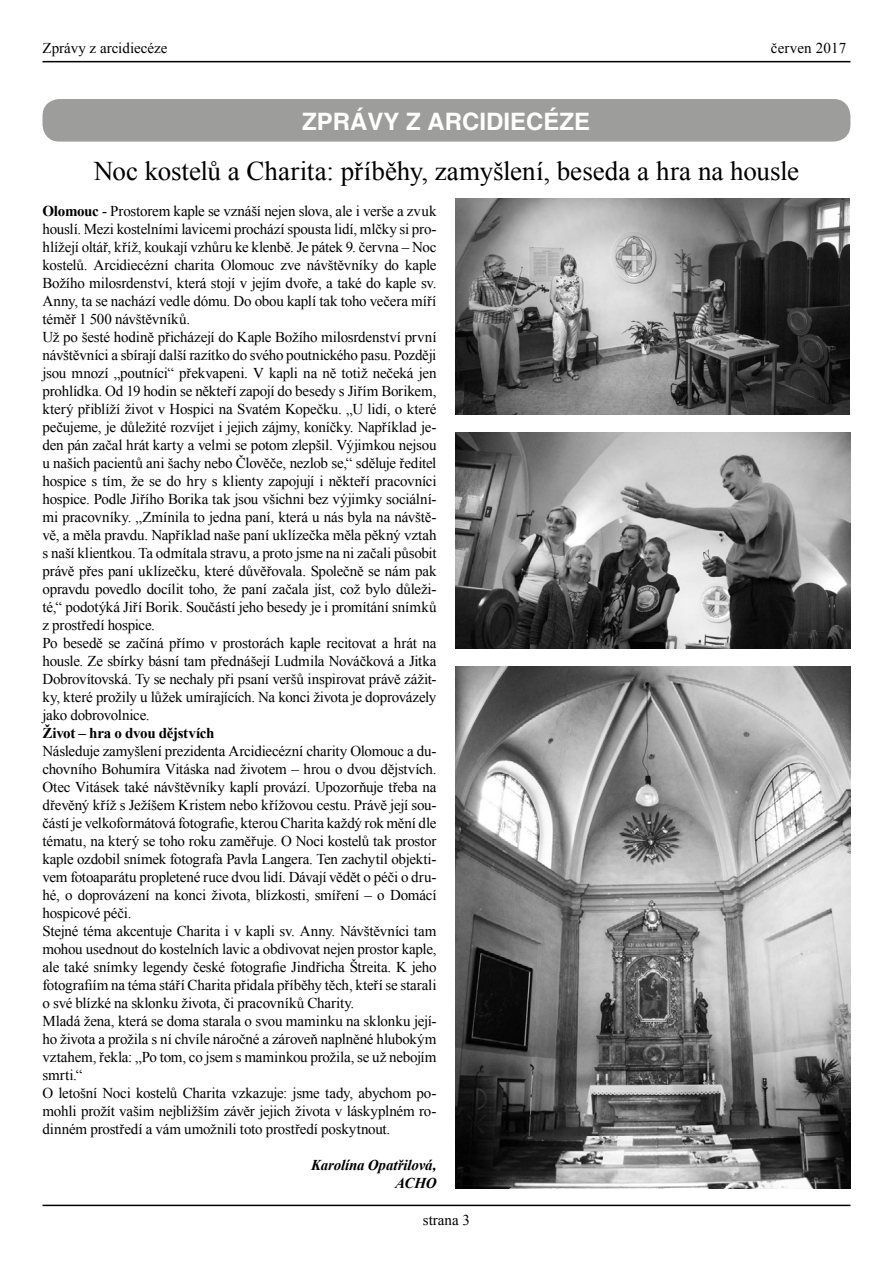
<style>
.page{position:relative;width:893px;height:1263px;background:#fff}
.page>*{position:absolute;margin:0;border:0;box-sizing:border-box;transform-origin:0 0}
.t1{font:27px "Times New Roman";color:#000}
.t2{font:700 24px "Helvetica";color:#fff}
.t3{font:15px/18px "Times New Roman";letter-spacing:-.015em;color:#000}
.t4{font:700 15px "Times New Roman";letter-spacing:-.02em;color:#000}
.t5{font:italic 700 15px/18px "Times New Roman";letter-spacing:-.01em;color:#000;text-align:right}
.t6{font:15px "Times New Roman";letter-spacing:.01em;color:#000}
.s1{font-weight:700}
</style>
<div class="page">
<hr style="left:43px;top:1205px;width:807px;height:1px;background:#000">
<hr style="left:43px;top:61px;width:807px;height:1px;background:#000">
<img style="left:455px;top:198px;width:395px;height:216px">
<div style="left:43px;top:99px;width:807px;height:43px;background:#9d9d9c;border-radius:17px"></div>
<img style="left:455px;top:433px;width:395px;height:215px">
<img style="left:455px;top:666px;width:395px;height:522px">
<p class="t3" style="left:43px;top:38px;width:126px">Zprávy z arcidiecéze</p>
<p class="t6" style="left:771px;top:37px;width:77px">červen 2017</p>
<h2 class="t2" style="left:302px;top:107px;width:290px">ZPRÁVY Z ARCIDIECÉZE</h2>
<h1 class="t1" style="left:94px;top:152px;width:707px">Noc kostelů a Charita: příběhy, zamyšlení, beseda a hra na housle</h1>
<p class="t3" style="left:42px;top:202px;width:396px"><span class="s1">Olomouc</span> - Prostorem kaple se vznáší nejen slova, ale i verše a zvuk houslí. Mezi kostelními lavicemi prochází spousta lidí, mlčky si pro&shy;hlížejí oltář, kříž, koukají vzhůru ke klenbě. Je pátek 9. června – Noc kostelů. Arcidiecézní charita Olomouc zve návštěvníky do kaple Božího milosrdenství, která stojí v jejím dvoře, a také do kaple sv.<br>Anny, ta se nachází vedle dómu. Do obou kaplí tak toho večera míří téměř 1 500 návštěvníků.<br>Už po šesté hodině přicházejí do Kaple Božího milosrdenství první návštěvníci a sbírají další razítko do svého poutnického pasu. Později jsou mnozí „poutníci“ překvapeni. V kapli na ně totiž nečeká jen prohlídka. Od 19 hodin se někteří zapojí do besedy s Jiřím Borikem, který přiblíží život v Hospici na Svatém Kopečku. „U lidí, o které pečujeme, je důležité rozvíjet i jejich zájmy, koníčky. Například je&shy;den pán začal hrát karty a velmi se potom zlepšil. Výjimkou nejsou u našich pacientů ani šachy nebo Člověče, nezlob se,“ sděluje ředitel hospice s tím, že se do hry s klienty zapojují i někteří pracovníci hospice. Podle Jiřího Borika tak jsou všichni bez výjimky sociální&shy;mi pracovníky. „Zmínila to jedna paní, která u nás byla na návště&shy;vě, a měla pravdu. Například naše paní uklízečka měla pěkný vztah s naší klientkou. Ta odmítala stravu, a proto jsme na ni začali působit právě přes paní uklízečku, které důvěřovala. Společně se nám pak opravdu povedlo docílit toho, že paní začala jíst, což bylo důleži&shy;té,“ podotýká Jiří Borik. Součástí jeho besedy je i promítání snímků z prostředí hospice.<br>Po besedě se začíná přímo v prostorách kaple recitovat a hrát na housle. Ze sbírky básní tam přednášejí Ludmila Nováčková a Jitka Dobrovítovská. Ty se nechaly při psaní veršů inspirovat právě zážit&shy;ky, které prožily u lůžek umírajících. Na konci života je doprovázely jako dobrovolnice.</p>
<p class="t4" style="left:42px;top:722px;width:174px">Život – hra o dvou dějstvích</p>
<p class="t3" style="left:42px;top:742px;width:396px">Následuje zamyšlení prezidenta Arcidiecézní charity Olomouc a du&shy;chovního Bohumíra Vitáska nad životem – hrou o dvou dějstvích.<br>Otec Vitásek také návštěvníky kaplí provází. Upozorňuje třeba na dřevěný kříž s Ježíšem Kristem nebo křížovou cestu. Právě její sou&shy;částí je velkoformátová fotografie, kterou Charita každý rok mění dle tématu, na který se toho roku zaměřuje. O Noci kostelů tak prostor kaple ozdobil snímek fotografa Pavla Langera. Ten zachytil objekti&shy;vem fotoaparátu propletené ruce dvou lidí. Dávají vědět o péči o dru&shy;hé, o doprovázení na konci života, blízkosti, smíření – o Domácí hospicové péči.<br>Stejné téma akcentuje Charita i v kapli sv. Anny. Návštěvníci tam mohou usednout do kostelních lavic a obdivovat nejen prostor kaple, ale také snímky legendy české fotografie Jindřicha Štreita. K jeho fotografiím na téma stáří Charita přidala příběhy těch, kteří se starali o své blízké na sklonku života, či pracovníků Charity.<br>Mladá žena, která se doma starala o svou maminku na sklonku její&shy;ho života a prožila s ní chvíle náročné a zároveň naplněné hlubokým vztahem, řekla: „Po tom, co jsem s maminkou prožila, se už nebojím smrti.“<br>O letošní Noci kostelů Charita vzkazuje: jsme tady, abychom po&shy;mohli prožít vašim nejbližším závěr jejich života v láskyplném ro&shy;dinném prostředí a vám umožnili toto prostředí poskytnout.</p>
<p class="t5" style="left:311px;top:1156px;width:127px">Karolína Opatřilová,<br>ACHO</p>
<p class="t3" style="left:423px;top:1210px;width:49px">strana 3</p>
</div>
